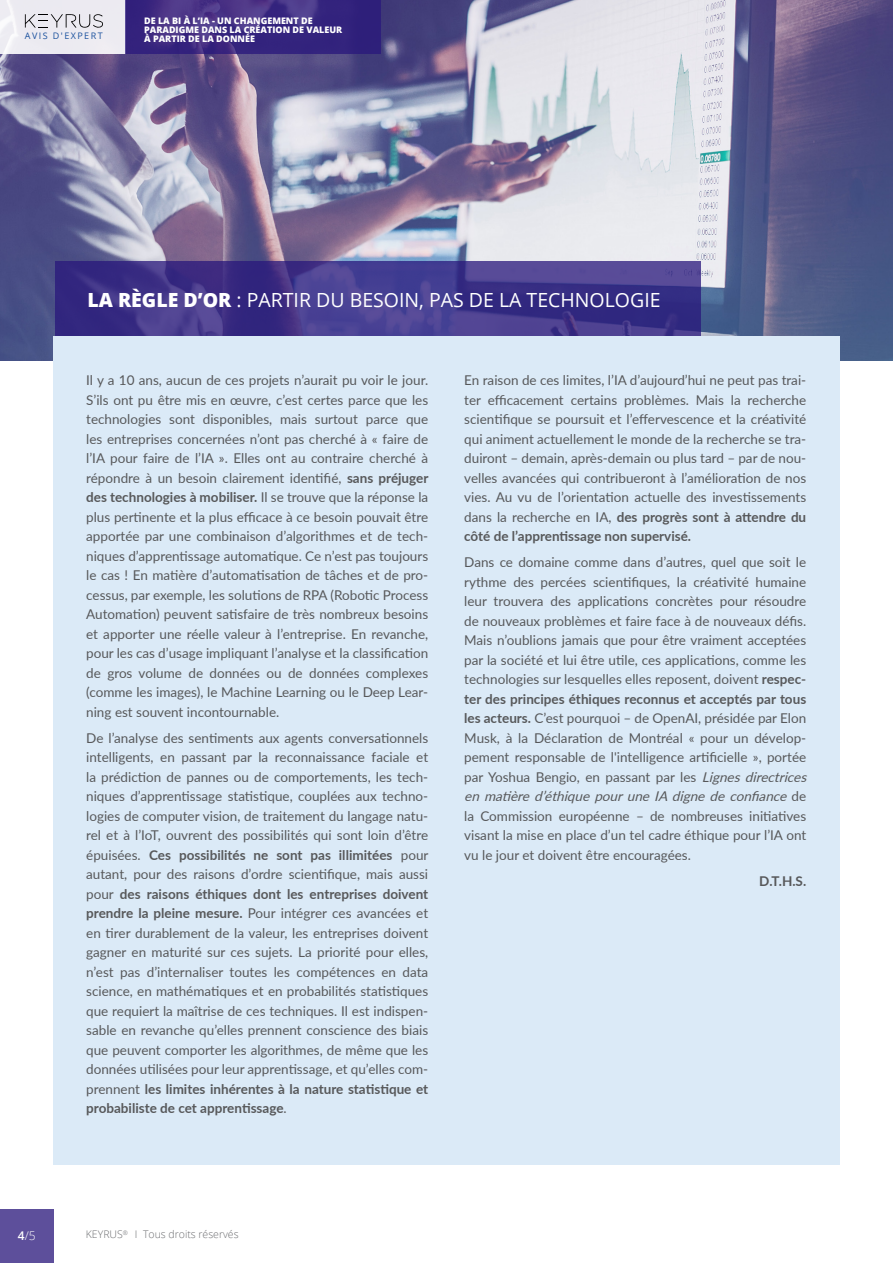
<style>
.page{position:relative;width:893px;height:1263px;background:#fff}
.page>*{position:absolute;margin:0;border:0;box-sizing:border-box;transform-origin:0 0}
.courant{font:19.5px "Open Sans";color:#fff}
.texte_courant{font:13.5px/19.5px "Lato";color:#57585a;text-align:justify}
.texte_courant-2{font:700 13.5px "Lato";color:#57585a}
.t1{font:300 12px "Open Sans";color:#fff}
.t2{font:300 10.5px "Open Sans";color:#6c6d70}
.courant-2{font:800 9px/9px "Open Sans";color:#fff}
.sources{font:9px "Open Sans";letter-spacing:.16em;color:#1c529e}
.s1{font-weight:800}
.s2{font-weight:700}
.s3{font-style:italic}
.s4{font-weight:600}
</style>
<div class="page">
<img style="left:0;top:0;width:893px;height:360px">
<svg style="left:55px;top:261px;width:645px;height:75px;background:#42378a"></svg>
<div style="left:0;top:1209px;width:54px;height:54px;background:#5d4f9b"></div>
<div style="left:53px;top:336px;width:787px;height:828px;background:#dbeaf7"></div>
<div style="left:0;top:0;width:126px;height:54px;background:#ecebf1"></div>
<svg style="left:126px;top:0;width:255px;height:54px;background:#3c2a81"></svg>
<svg style="left:25px;top:14px;width:78px;height:14px"></svg>
<p class="sources" style="left:25px;top:30px;width:79px">AVIS D'EXPERT</p>
<p class="courant-2" style="left:144px;top:16px;width:200px">DE LA BI À L’IA - UN CHANGEMENT DE<br>PARADIGME DANS LA CRÉATION DE VALEUR<br>À PARTIR DE LA DONNÉE</p>
<p class="courant" style="left:87px;top:287px;width:575px"><span class="s1">LA RÈGLE D’OR</span> : PARTIR DU BESOIN, PAS DE LA TECHNOLOGIE</p>
<p class="texte_courant" style="left:86px;top:370px;width:344px">Il y a 10 ans, aucun de ces projets n’aurait pu voir le jour.<br>S’ils ont pu être mis en œuvre, c’est certes parce que les technologies sont disponibles, mais surtout parce que les entreprises concernées n’ont pas cherché à « faire de l’IA pour faire de l’IA ». Elles ont au contraire cherché à répondre à un besoin clairement identifié, <span class="s2">sans préjuger des technologies à mobiliser.</span> Il se trouve que la réponse la plus pertinente et la plus efficace à ce besoin pouvait être apportée par une combinaison d’algorithmes et de tech&shy;niques d’apprentissage automatique. Ce n’est pas toujours le cas ! En matière d’automatisation de tâches et de pro&shy;cessus, par exemple, les solutions de RPA (Robotic Process Automation) peuvent satisfaire de très nombreux besoins et apporter une réelle valeur à l’entreprise. En revanche, pour les cas d’usage impliquant l’analyse et la classification de gros volume de données ou de données complexes (comme les images), le Machine Learning ou le Deep Lear&shy;ning est souvent incontournable.</p>
<p class="texte_courant" style="left:86px;top:727px;width:344px">De l’analyse des sentiments aux agents conversationnels intelligents, en passant par la reconnaissance faciale et la prédiction de pannes ou de comportements, les tech&shy;niques d’apprentissage statistique, couplées aux techno&shy;logies de computer vision, de traitement du langage natu&shy;rel et à l’IoT, ouvrent des possibilités qui sont loin d’être épuisées. <span class="s2">Ces possibilités ne sont pas illimitées</span> pour autant, pour des raisons d’ordre scientifique, mais aussi pour <span class="s2">des raisons éthiques dont les entreprises doivent prendre la pleine mesure.</span> Pour intégrer ces avancées et en tirer durablement de la valeur, les entreprises doivent gagner en maturité sur ces sujets. La priorité pour elles, n’est pas d’internaliser toutes les compétences en data science, en mathématiques et en probabilités statistiques que requiert la maîtrise de ces techniques. Il est indispen&shy;sable en revanche qu’elles prennent conscience des biais que peuvent comporter les algorithmes, de même que les données utilisées pour leur apprentissage, et qu’elles com&shy;prennent <span class="s2">les limites inhérentes à la nature statistique et probabiliste de cet apprentissage</span>.</p>
<p class="texte_courant" style="left:464px;top:370px;width:343px">En raison de ces limites, l’IA d’aujourd’hui ne peut pas trai&shy;ter efficacement certains problèmes. Mais la recherche scientifique se poursuit et l’effervescence et la créativité qui animent actuellement le monde de la recherche se tra&shy;duiront – demain, après-demain ou plus tard – par de nou&shy;velles avancées qui contribueront à l’amélioration de nos vies. Au vu de l’orientation actuelle des investissements dans la recherche en IA, <span class="s2">des progrès sont à attendre du côté de l’apprentissage non supervisé.</span></p>
<p class="texte_courant" style="left:464px;top:552px;width:348px;text-align:left">Dans ce domaine comme dans d’autres, quel que soit le rythme des percées scientifiques, la créativité humaine leur trouvera des applications concrètes pour résoudre de nouveaux problèmes et faire face à de nouveaux défis.<br>Mais n’oublions jamais que pour être vraiment acceptées par la société et lui être utile, ces applications, comme les technologies sur lesquelles elles reposent, doivent <span class="s2">respec&shy;ter des principes éthiques reconnus et acceptés par tous les acteurs.</span> C’est pourquoi – de OpenAI, présidée par Elon Musk, à la Déclaration de Montréal « pour un dévelop&shy;pement responsable de l'intelligence artificielle », portée par Yoshua Bengio, en passant par les <span class="s3">Lignes directrices enmatièred’éthiquepouruneIAdignedeconfiance</span>d e la Commission européenne – de nombreuses initiatives visant la mise en place d’un tel cadre éthique pour l’IA ont vu le jour et doivent être encouragées.</p>
<p class="texte_courant-2" style="left:759px;top:871px;width:48px">D.T.H.S.</p>
<p class="t1" style="left:18px;top:1228px;width:19px"><span class="s4">4</span>/5</p>
<p class="t2" style="left:135px;top:1227px;width:105px">I Tous droits réservés</p>
<p class="t2" style="left:86px;top:1227px;width:44px">KEYRUS<sup>®</sup></p>
</div>
